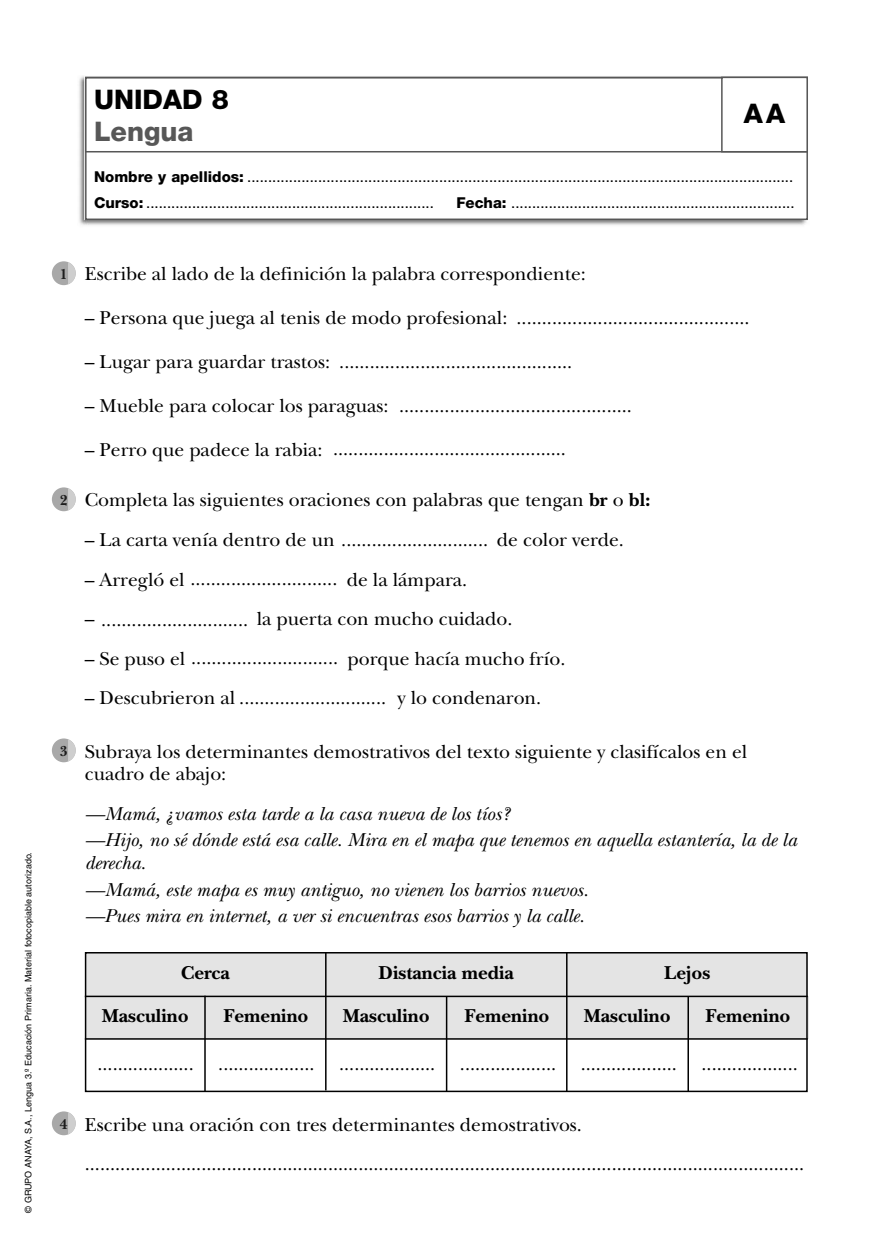
<style>
.page{position:relative;width:893px;height:1234px;background:#fff}
.page>*{position:absolute;margin:0;border:0;box-sizing:border-box;transform-origin:0 0}
.t1{font:800 27px "Helvetica Neue";color:#000}
.t2{font:800 27px "Helvetica Neue";color:#575757}
.t3{font:19.5px/22.5px "New Baskerville";color:#000}
.t4{font:italic 19.5px/26.7px "New Baskerville";color:#000}
.t5{font:700 19.5px "New Baskerville";color:#000}
.t6{font:15px/26.5px "Helvetica Neue";color:#000}
.t7{font:700 15px "New Baskerville";color:#1d1d1d}
.t8{font:9px "Helvetica";color:#000}
.s1{font-weight:800}
.s2{font-weight:700}
.s3{font-weight:700;font-size:15px;color:#1d1d1d}
</style>
<div class="page">
<div style="left:52px;top:487px;width:24px;height:24px;background:#a8a8a8;border-radius:50%"></div>
<svg style="left:68px;top:488px;width:8px;height:22px"></svg>
<div style="left:52px;top:738px;width:24px;height:24px;background:#a8a8a8;border-radius:50%"></div>
<svg style="left:68px;top:739px;width:8px;height:22px"></svg>
<img style="left:79px;top:76px;width:729px;height:149px">
<div style="left:86px;top:77px;width:721px;height:142px;background:#fff"></div>
<div style="left:85px;top:77px;width:723px;height:143px;border:2px solid #575757"></div>
<div style="left:85px;top:77px;width:723px;height:75px;border:2px solid #575757"></div>
<div style="left:721px;top:77px;width:87px;height:75px;border:2px solid #575757"></div>
<div style="left:52px;top:261px;width:24px;height:24px;background:#a8a8a8;border-radius:50%"></div>
<svg style="left:68px;top:262px;width:8px;height:22px"></svg>
<div style="left:85px;top:953px;width:241px;height:43px;background:#e4e4e4"></div>
<div style="left:326px;top:953px;width:241px;height:43px;background:#e4e4e4"></div>
<div style="left:567px;top:953px;width:241px;height:43px;background:#e4e4e4"></div>
<div style="left:85px;top:996px;width:121px;height:42px;background:#e4e4e4"></div>
<div style="left:206px;top:996px;width:120px;height:42px;background:#e4e4e4"></div>
<div style="left:326px;top:996px;width:121px;height:42px;background:#e4e4e4"></div>
<div style="left:447px;top:996px;width:120px;height:42px;background:#e4e4e4"></div>
<div style="left:567px;top:996px;width:121px;height:42px;background:#e4e4e4"></div>
<div style="left:688px;top:996px;width:120px;height:42px;background:#e4e4e4"></div>
<hr style="left:85px;top:995px;width:723px;height:1px;background:#000">
<hr style="left:85px;top:1037px;width:723px;height:2px;background:#000">
<hr style="left:325px;top:951px;width:2px;height:139px;background:#000">
<hr style="left:446px;top:995px;width:1px;height:96px;background:#000">
<hr style="left:204px;top:995px;width:2px;height:96px;background:#000">
<hr style="left:687px;top:995px;width:2px;height:96px;background:#000">
<hr style="left:566px;top:951px;width:1px;height:139px;background:#000">
<div style="left:85px;top:951px;width:723px;height:140px;border:2px solid #000"></div>
<div style="left:52px;top:1111px;width:24px;height:23px;background:#a8a8a8;border-radius:50%"></div>
<svg style="left:68px;top:1112px;width:8px;height:22px"></svg>
<p class="t8" style="left:25px;top:1212px;width:362px;rotate:-90deg">© GRUPO ANAYA, S.A., Lengua 3.º Educación Primaria. Material fotocopiable autorizado.</p>
<h1 class="t1" style="left:94px;top:89px;width:136px">UNIDAD 8</h1>
<h1 class="t2" style="left:94px;top:121px;width:101px">Lengua</h1>
<h1 class="t1" style="left:744px;top:104px;width:43px">AA</h1>
<p class="t6" style="left:94px;top:163px;width:701px"><span class="s1">Nombre y apellidos:</span> ...................................................................................................................................<br><span class="s1">Curso:</span> .....................................................................</p>
<p class="t6" style="left:456px;top:189px;width:340px"><span class="s1">Fecha:</span> ....................................................................</p>
<p class="t7" style="left:60px;top:269px;width:9px">1</p>
<p class="t3" style="left:85px;top:264px;width:503px">Escribe al lado de la definición la palabra correspondiente:</p>
<p class="t3" style="left:85px;top:308px;width:424px">– Persona que juega al tenis de modo profesional:</p>
<p class="t3" style="left:85px;top:352px;width:247px">– Lugar para guardar trastos:</p>
<p class="t3" style="left:85px;top:396px;width:305px">– Mueble para colocar los paraguas:</p>
<p class="t3" style="left:85px;top:440px;width:239px">– Perro que padece la rabia:</p>
<p class="t3" style="left:517px;top:308px;width:235px">..............................................</p>
<p class="t3" style="left:339px;top:352px;width:235px">..............................................</p>
<p class="t3" style="left:333px;top:386px;width:300px;line-height:42.5px;text-indent:66px">.............................................. ..............................................</p>
<p class="t7" style="left:60px;top:494px;width:9px">2</p>
<p class="t3" style="left:85px;top:490px;width:567px">Completa las siguientes oraciones con palabras que tengan <span class="s2">br</span> o <span class="s2">bl:</span></p>
<p class="t3" style="left:85px;top:530px;width:541px">– La carta venía dentro de un ............................. de color verde.</p>
<p class="t3" style="left:85px;top:569px;width:254px">– Arregló el .............................</p>
<p class="t3" style="left:347px;top:569px;width:122px">de la lámpara.</p>
<p class="t3" style="left:85px;top:610px;width:429px">– ............................. la puerta con mucho cuidado.</p>
<p class="t3" style="left:85px;top:648px;width:255px">– Se puso el .............................</p>
<p class="t3" style="left:348px;top:648px;width:219px">porque hacía mucho frío.</p>
<p class="t3" style="left:85px;top:688px;width:303px">– Descubrieron al .............................</p>
<p class="t3" style="left:397px;top:688px;width:145px">y lo condenaron.</p>
<p class="t7" style="left:60px;top:745px;width:9px">3</p>
<p class="t3" style="left:85px;top:741px;width:664px">Subraya los determinantes demostrativos del texto siguiente y clasifícalos en el cuadro de abajo:</p>
<p class="t4" style="left:85px;top:802px;width:713px">—Mamá, ¿vamos esta tarde a la casa nueva de los tíos?<br>—Hijo, no sé dónde está esa calle. Mira en el mapa que tenemos en aquella estantería, la de la</p>
<p class="t4" style="left:85px;top:851px;width:505px">derecha.<br>—Mamá, este mapa es muy antiguo, no vienen los barrios nuevos. —Pues mira en internet, a ver si encuentras esos barrios y la calle.</p>
<p class="t5" style="left:181px;top:965px;width:51px">Cerca</p>
<p class="t5" style="left:379px;top:965px;width:137px">Distancia media</p>
<p class="t5" style="left:664px;top:965px;width:48px">Lejos</p>
<p class="t5" style="left:102px;top:1008px;width:88px">Masculino</p>
<p class="t5" style="left:224px;top:1008px;width:87px">Femenino</p>
<p class="t5" style="left:343px;top:1008px;width:88px">Masculino</p>
<p class="t5" style="left:464px;top:1008px;width:87px">Femenino</p>
<p class="t5" style="left:584px;top:1008px;width:88px">Masculino</p>
<p class="t5" style="left:705px;top:1008px;width:87px">Femenino</p>
<p class="t3" style="left:98px;top:1054px;width:98px">...................</p>
<p class="t3" style="left:218px;top:1054px;width:98px">...................</p>
<p class="t3" style="left:339px;top:1054px;width:98px">...................</p>
<p class="t3" style="left:460px;top:1054px;width:98px">...................</p>
<p class="t3" style="left:581px;top:1054px;width:98px">...................</p>
<p class="t3" style="left:702px;top:1054px;width:98px">...................</p>
<p class="t3" style="left:85px;top:1105px;width:721px;line-height:39.6px;text-indent:-25px"><span class="s3">4</span> Escribe una oración con tres determinantes demostrativos. ..............................................................................................................................................</p>
</div>
